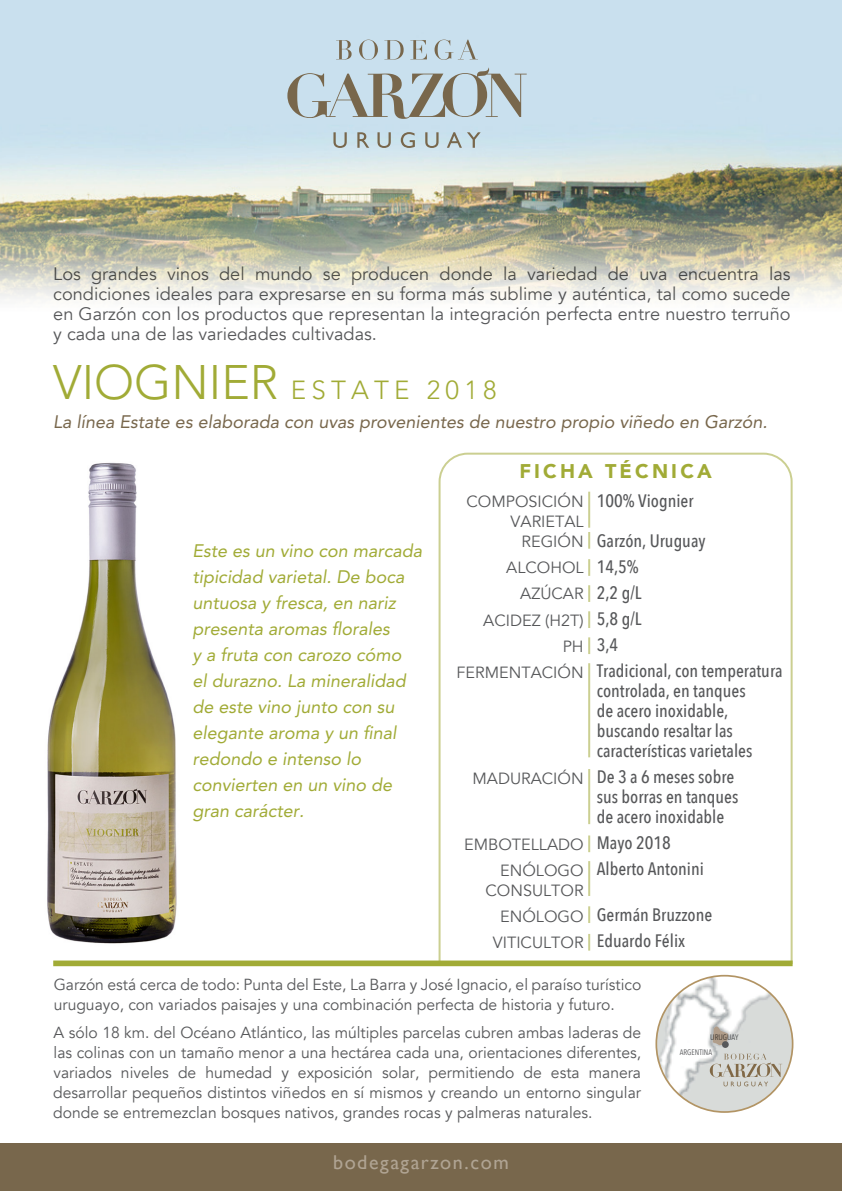
<style>
.page{position:relative;width:842px;height:1191px;background:#fff}
.page>*{position:absolute;margin:0;border:0;box-sizing:border-box;transform-origin:0 0}
.t1{font:300 26px "Avenir LT Std";letter-spacing:.2em;color:#a1ab36}
.t2{font:20px "Gill Sans";letter-spacing:.08em;color:#b0a493}
.t3{font:900 19.8px "Avenir";letter-spacing:.16em;color:#a1ab36}
.t4{font:500 18px/26px "Avenir Next Condensed";color:#57585a}
.t5{font:18px/20px "Avenir";color:#57585a;text-align:justify}
.t6{font:italic 18px/26px "Avenir LT Std";color:#a1ab36}
.t7{font:italic 18px "Avenir LT Std";color:#78674c}
.t8{font:16.2px/26px "Avenir";color:#57585a;text-align:right}
.t9{font:16px/20px "Avenir";color:#57585a}
.t10{font:8px "Avenir Next Condensed";color:#57585a}
.s1{font-size:48px}
</style>
<div class="page">
<img style="left:47px;top:462px;width:130px;height:482px">
<svg style="left:439px;top:452px;width:354px;height:508px"></svg>
<hr style="left:588px;top:491px;width:2px;height:36px;background:#cbcf91">
<svg style="left:588px;top:532px;width:2px;height:16px"></svg>
<svg style="left:588px;top:559px;width:2px;height:17px"></svg>
<svg style="left:588px;top:585px;width:2px;height:17px"></svg>
<svg style="left:588px;top:611px;width:2px;height:17px"></svg>
<svg style="left:588px;top:637px;width:2px;height:17px"></svg>
<hr style="left:588px;top:769px;width:2px;height:55px;background:#cbcf91">
<svg style="left:588px;top:835px;width:2px;height:17px"></svg>
<svg style="left:588px;top:906px;width:2px;height:17px"></svg>
<svg style="left:588px;top:934px;width:2px;height:16px"></svg>
<hr style="left:588px;top:861px;width:2px;height:35px;background:#cbcf91">
<hr style="left:588px;top:663px;width:2px;height:94px;background:#cbcf91">
<img style="left:0;top:0;width:842px;height:300px">
<div style="left:0;top:1143px;width:842px;height:48px;background:#78674c"></div>
<svg style="left:336px;top:40px;width:16px;height:20px"></svg>
<svg style="left:359px;top:40px;width:19px;height:20px"></svg>
<svg style="left:384px;top:40px;width:20px;height:20px"></svg>
<svg style="left:410px;top:40px;width:17px;height:19px"></svg>
<svg style="left:435px;top:40px;width:43px;height:20px"></svg>
<svg style="left:333px;top:132px;width:14px;height:16px"></svg>
<svg style="left:357px;top:132px;width:12px;height:16px"></svg>
<svg style="left:377px;top:132px;width:14px;height:16px"></svg>
<svg style="left:401px;top:132px;width:14px;height:16px"></svg>
<svg style="left:425px;top:132px;width:14px;height:16px"></svg>
<svg style="left:447px;top:132px;width:34px;height:16px"></svg>
<svg style="left:287px;top:67px;width:240px;height:52px;background:#b2bec0"></svg>
<div style="left:53px;top:960px;width:740px;height:6px;background:#a1ab36"></div>
<img style="left:656px;top:975px;width:137px;height:137px;border-radius:68px">
<svg style="left:713px;top:1026px;width:15px;height:19px"></svg>
<svg style="left:710px;top:1053px;width:72px;height:33px;background:#c8c6bf"></svg>
<div style="left:722px;top:1041px;width:7px;height:7px;background:#57585a;border-radius:50%"></div>
<p class="t5" style="left:53px;top:264px;width:739px">Los grandes vinos del mundo se producen donde la variedad de uva encuentra las condiciones ideales para expresarse en su forma más sublime y auténtica, tal como sucede en Garzón con los productos que representan la integración perfecta entre nuestro terruño y cada una de las variedades cultivadas.</p>
<h1 class="t1" style="left:53px;top:375px;width:445px"><span class="s1">VIOGNIER</span> ESTATE 2018</h1>
<p class="t7" style="left:53px;top:411px;width:716px">La línea Estate es elaborada con uvas provenientes de nuestro propio viñedo en Garzón.</p>
<p class="t6" style="left:192px;top:538px;width:231px">Este es un vino con marcada tipicidad varietal. De boca untuosa y fresca, en nariz presenta aromas florales<br>y a fruta con carozo cómo<br>el durazno. La mineralidad de este vino junto con su elegante aroma y un final redondo e intenso lo convierten en un vino de gran carácter.</p>
<p class="t3" style="left:519px;top:454px;width:194px">FICHA TÉCNICA</p>
<p class="t8" style="left:466px;top:492px;width:119px;line-height:20px">COMPOSICIÓN<br>VARIETAL<br>REGIÓN</p>
<p class="t8" style="left:457px;top:555px;width:129px">ALCOHOL<br>AZÚCAR<br>ACIDEZ (H2T)<br>PH<br>FERMENTACIÓN</p>
<p class="t4" style="left:597px;top:488px;width:98px">100% Viognier</p>
<p class="t4" style="left:597px;top:528px;width:187px">Garzón, Uruguay<br>14,5%<br>2,2 g/L<br>5,8 g/L<br>3,4<br>Tradicional, con temperatura</p>
<p class="t4" style="left:597px;top:681px;width:157px;line-height:20px">controlada, en tanques de acero inoxidable, buscando resaltar las características varietales</p>
<p class="t4" style="left:597px;top:767px;width:143px;line-height:20px">De 3 a 6 meses sobre sus borras en tanques de acero inoxidable</p>
<p class="t4" style="left:597px;top:830px;width:109px">Mayo 2018<br>Alberto Antonini</p>
<p class="t4" style="left:597px;top:902px;width:117px">Germán Bruzzone<br>Eduardo Félix</p>
<p class="t8" style="left:472px;top:765px;width:113px">MADURACIÓN</p>
<p class="t8" style="left:464px;top:831px;width:121px">EMBOTELLADO<br>ENÓLOGO</p>
<p class="t8" style="left:485px;top:877px;width:100px">CONSULTOR<br>ENÓLOGO<br>VITICULTOR</p>
<p class="t9" style="left:54px;top:974px;width:589px">Garzón está cerca de todo: Punta del Este, La Barra y José Ignacio, el paraíso turístico uruguayo, con variados paisajes y una combinación perfecta de historia y futuro.</p>
<p class="t9" style="left:53px;top:1022px;width:589px;text-align:justify">A sólo 18 km. del Océano Atlántico, las múltiples parcelas cubren ambas laderas de las colinas con un tamaño menor a una hectárea cada una, orientaciones diferentes, variados niveles de humedad y exposición solar, permitiendo de esta manera desarrollar pequeños distintos viñedos en sí mismos y creando un entorno singular donde se entremezclan bosques nativos, grandes rocas y palmeras naturales.</p>
<p class="t2" style="left:333px;top:1151px;width:177px">bodegagarzon.com</p>
<p class="t10" style="left:710px;top:1032px;width:30px">URUGUAY</p>
<p class="t10" style="left:680px;top:1047px;width:34px">ARGENTINA</p>
</div>
